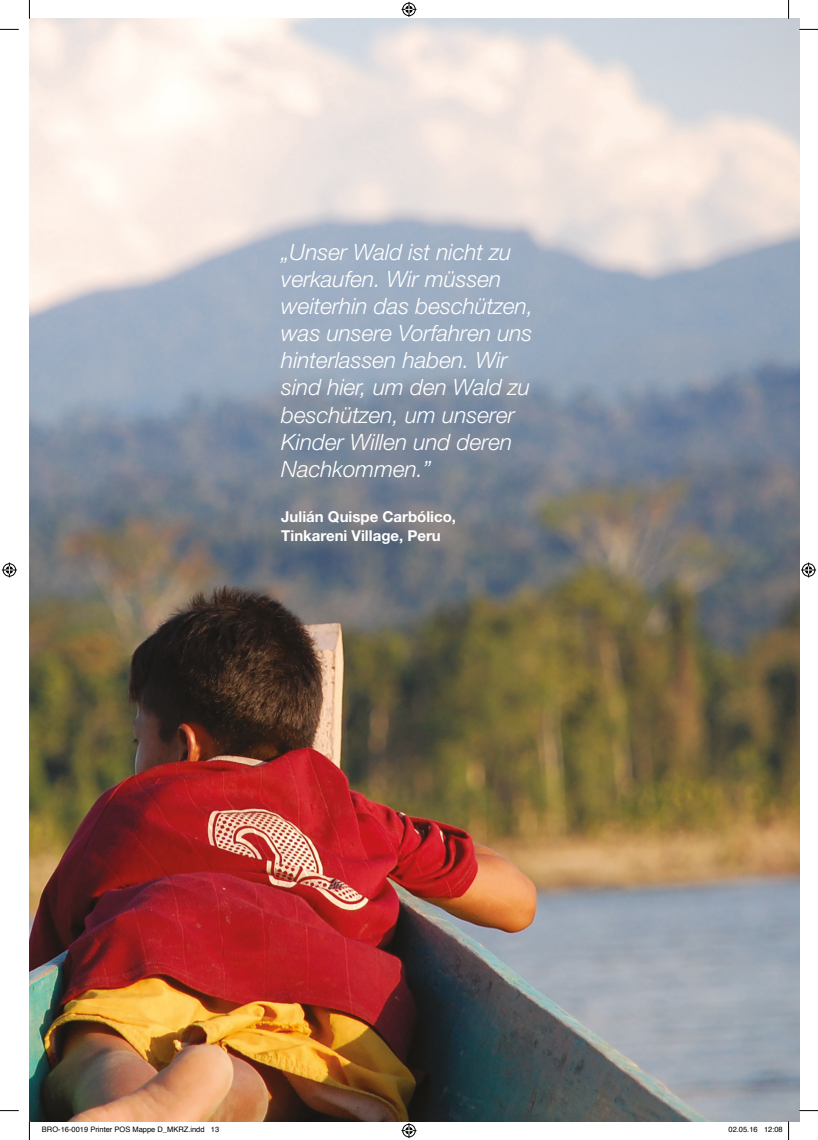
<style>
.page{position:relative;width:818px;height:1140px;background:#fff}
.page>*{position:absolute;margin:0;border:0;box-sizing:border-box;transform-origin:0 0}
.t1{font:italic 300 22.5px/27px "Helvetica Neue LT Std";color:#fff}
.t2{font:700 15px/18.8px "Helvetica Neue LT Std";color:#fff}
.t3{font:7.5px "Helvetica";color:#000}
</style>
<div class="page">
<img style="left:29px;top:19px;width:769px;height:1102px">
<svg style="left:0;top:29px;width:19px;height:1px"></svg>
<svg style="left:798px;top:29px;width:19px;height:1px"></svg>
<svg style="left:0;top:1110px;width:19px;height:1px"></svg>
<svg style="left:798px;top:1109px;width:19px;height:2px"></svg>
<svg style="left:29px;top:0;width:1px;height:19px"></svg>
<svg style="left:29px;top:1121px;width:1px;height:18px"></svg>
<svg style="left:401px;top:2px;width:15px;height:15px"></svg>
<svg style="left:401px;top:1123px;width:15px;height:15px"></svg>
<svg style="left:2px;top:562px;width:15px;height:15px"></svg>
<svg style="left:801px;top:562px;width:14px;height:15px"></svg>
<svg style="left:763px;top:1121px;width:25px;height:1px"></svg>
<p class="t1" style="left:281px;top:239px;width:253px">„Unser Wald ist nicht zu verkaufen. Wir müssen weiterhin das beschützen, was unsere Vorfahren uns hinterlassen haben. Wir sind hier, um den Wald zu beschützen, um unserer<br>Kinder Willen und deren<br>Nachkommen.”</p>
<p class="t2" style="left:281px;top:507px;width:176px">Julián Quispe Carbólico,<br>Tinkareni Village, Peru</p>
<p class="t3" style="left:42px;top:1124px;width:179px">BRO-16-0019 Printer POS Mappe D_MKRZ.indd 13</p>
<p class="t3" style="left:728px;top:1124px;width:56px">02.05.16 12:08</p>
</div>
